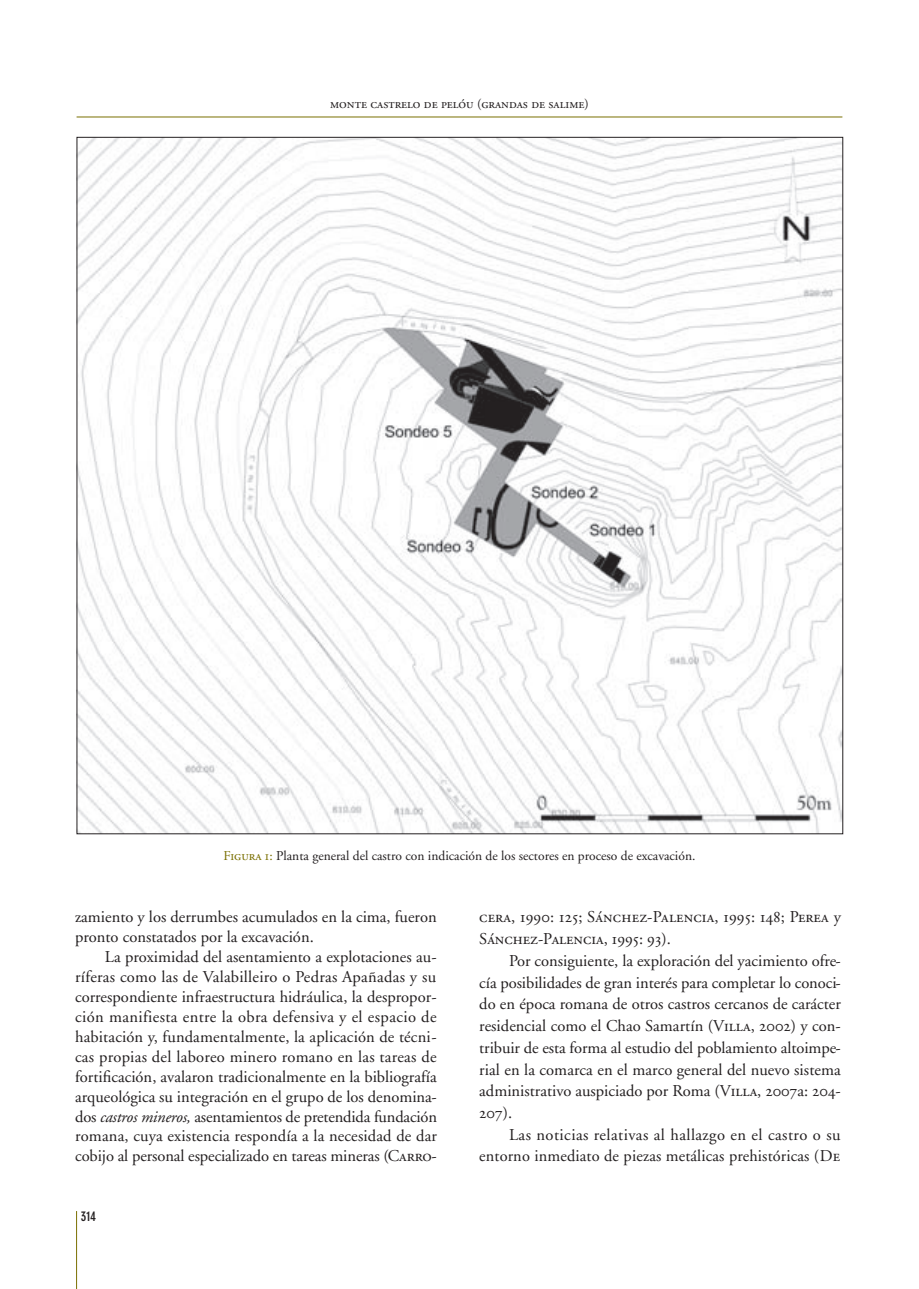
<style>
.page{position:relative;width:919px;height:1289px;background:#fff}
.page>*{position:absolute;margin:0;border:0;box-sizing:border-box;transform-origin:0 0}
.t1{font:16.5px/20px "Adobe Garamond";color:#231f20;text-align:justify}
.t2{font:16.5px/21.8px "Adobe Garamond Regular SC";letter-spacing:.01em;color:#231f20}
.t3{font:13.5px "Adobe Garamond";color:#231f20}
.t4{font:13.5px "Adobe Garamond Regular SC";color:#231f20}
.t5{font:700 condensed 13.5px "DIN Neuzeit Grotesk";color:#231f20}
.s1{font-family:"Adobe Garamond Regular SC";color:#7a6f00}
.s2{font-style:italic}
.s3{font-family:"Adobe Garamond Regular SC"}
.s4{font-family:"Adobe Garamond"}
</style>
<div class="page">
<hr style="left:77px;top:117px;width:765px;height:1px;background:#7a6f00">
<hr style="left:76px;top:1210px;width:1px;height:78px;background:#7a6f00">
<img style="left:79px;top:139px;width:762px;height:693px">
<p class="t4" style="left:330px;top:96px;width:260px">monte castrelo de pelóu (grandas de salime)</p>
<p class="t3" style="left:223px;top:848px;width:473px"><span class="s1">Figura 1:</span> Planta general del castro con indicación de los sectores en proceso de excavación.</p>
<p class="t1" style="left:75px;top:907px;width:363px">zamiento y los derrumbes acumulados en la cima, fueron pronto constatados por la excavación.</p>
<p class="t1" style="left:75px;top:947px;width:363px;text-indent:30px">La proximidad del asentamiento a explotaciones au&shy;ríferas como las de Valabilleiro o Pedras Apañadas y su correspondiente infraestructura hidráulica, la despropor&shy;ción manifiesta entre la obra defensiva y el espacio de habitación y, fundamentalmente, la aplicación de técni&shy;cas propias del laboreo minero romano en las tareas de fortificación, avalaron tradicionalmente en la bibliografía arqueológica su integración en el grupo de los denomina&shy;dos <span class="s2">castros mineros,</span> asentamientos de pretendida fundación romana, cuya existencia respondía a la necesidad de dar cobijo al personal especializado en tareas mineras (<span class="s3">Carro-</span></p>
<p class="t5" style="left:81px;top:1208px;width:17px">314</p>
<p class="t2" style="left:479px;top:906px;width:363px">cera<span class="s4">,</span> 1990<span class="s4">:</span> 125<span class="s4">;</span> Sánchez-Palencia, 1995: 148; Perea <span class="s4">y<br></span>Sánchez-Palencia<span class="s4">,</span> 1995<span class="s4">:</span> 93<span class="s4">).</span></p>
<p class="t1" style="left:479px;top:950px;width:363px;line-height:21.8px;text-indent:30px">Por consiguiente, la exploración del yacimiento ofre&shy;cía posibilidades de gran interés para completar lo conoci&shy;do en época romana de otros castros cercanos de carácter residencial como el Chao Samartín (<span class="s3">Villa</span>, <span class="s3">2002</span>) y con&shy;tribuir de esta forma al estudio del poblamiento altoimpe&shy;rial en la comarca en el marco general del nuevo sistema administrativo auspiciado por Roma (<span class="s3">Villa</span>, <span class="s3">2007</span>a: <span class="s3">204</span>-</p>
<p class="t2" style="left:479px;top:1102px;width:34px">207<span class="s4">).</span></p>
<p class="t1" style="left:479px;top:1124px;width:363px;line-height:21.6px;text-align:right">Las noticias relativas al hallazgo en el castro o su entorno inmediato de piezas metálicas prehistóricas (<span class="s3">De</span></p>
</div>
